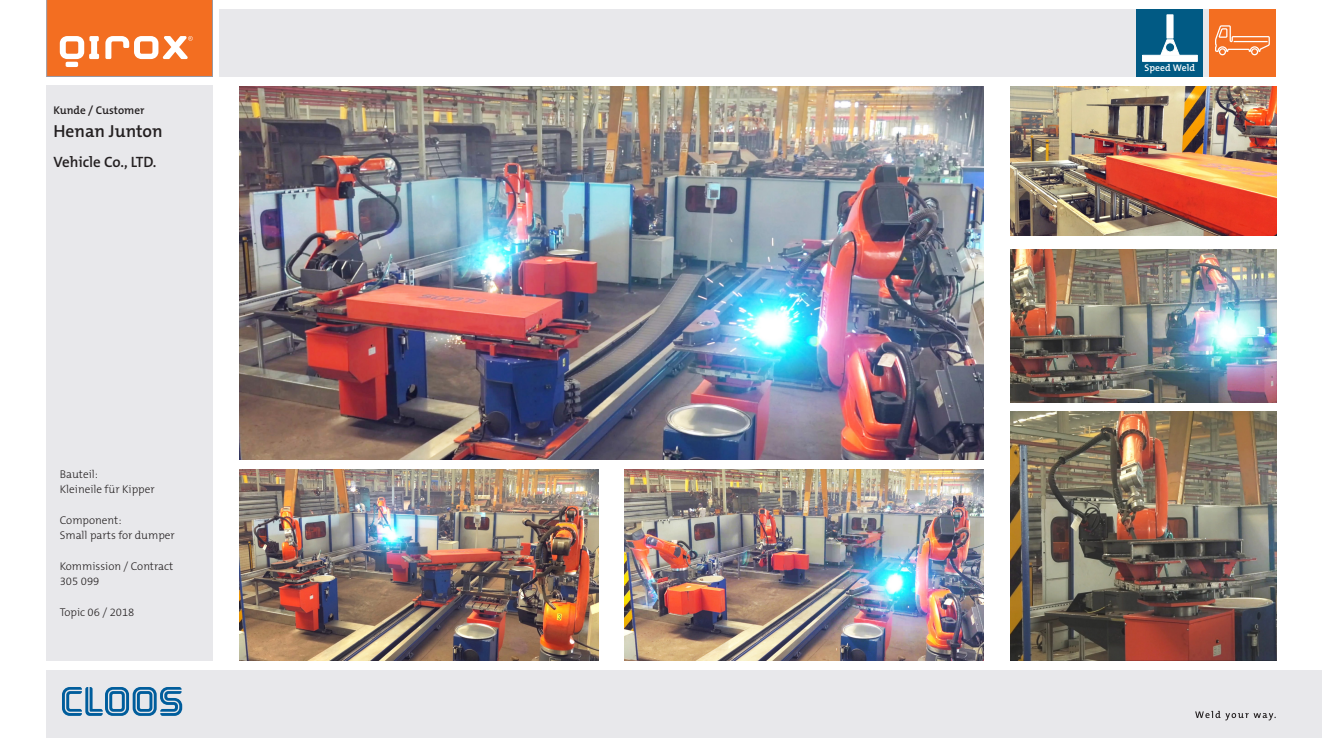
<style>
.page{position:relative;width:1322px;height:745px;background:#fff}
.page>*{position:absolute;margin:0;border:0;box-sizing:border-box;transform-origin:0 0}
.Subline_Innen{font:600 17.5px "The Mix B6";color:#231f20}
.Subline_Innen-2{font:600 15px "The Mix B6";color:#231f20}
.Fließtext_leicht{font:300 11.25px "The Mix B3";color:#231f20}
.Fließtext_fett{font:600 11.25px "The Mix B6";color:#231f20}
.t1{font:600 9.62px "The Mix B6";color:#fff}
</style>
<div class="page">
<svg style="left:47px;top:0;width:166px;height:77px;background:#f2803e"></svg>
<div style="left:47px;top:670px;width:1275px;height:67px;background:#e8e8eb"></div>
<div style="left:219px;top:10px;width:1057px;height:67px;background:#e8e8eb"></div>
<div style="left:47px;top:86px;width:166px;height:574px;background:#e8e8eb"></div>
<svg style="left:62px;top:687px;width:120px;height:28px"></svg>
<svg style="left:1195px;top:710px;width:80px;height:10px"></svg>
<div style="left:1136px;top:10px;width:67px;height:67px;background:#015a84"></div>
<div style="left:1142px;top:55px;width:55px;height:7px;background:#fff;border:1px solid #fff"></div>
<div style="left:1166px;top:15px;width:7px;height:23px;background:#fff;border:1px solid #fff"></div>
<svg style="left:1160px;top:39px;width:20px;height:16px"></svg>
<div style="left:1165px;top:43px;width:9px;height:9px;background:#015a84;border-radius:50%"></div>
<div style="left:1165px;top:42px;width:10px;height:10px;border:1px solid #fff;border-radius:50%"></div>
<div style="left:1209px;top:10px;width:67px;height:67px;background:#f36e21"></div>
<svg style="left:1215px;top:25px;width:55px;height:31px"></svg>
<div style="left:1251px;top:48px;width:7px;height:7px;border:1px solid #fff;border-radius:50%"></div>
<img style="left:239px;top:86px;width:744px;height:373px">
<img style="left:239px;top:469px;width:359px;height:191px">
<img style="left:625px;top:469px;width:358px;height:191px">
<img style="left:1010px;top:249px;width:267px;height:153px">
<img style="left:1010px;top:411px;width:267px;height:249px">
<img style="left:1010px;top:86px;width:266px;height:150px">
<p class="Fließtext_fett" style="left:53px;top:104px;width:93px">Kunde / Customer</p>
<p class="Subline_Innen" style="left:53px;top:121px;width:111px">Henan Junton</p>
<p class="Subline_Innen-2" style="left:53px;top:153px;width:104px">Vehicle Co., LTD.</p>
<p class="Fließtext_leicht" style="left:60px;top:467px;width:40px">Bauteil:</p>
<p class="Fließtext_leicht" style="left:60px;top:483px;width:96px">Kleineile für Kipper</p>
<p class="Fließtext_leicht" style="left:60px;top:513px;width:63px">Component:</p>
<p class="Fließtext_leicht" style="left:60px;top:529px;width:117px">Small parts for dumper</p>
<p class="Fließtext_leicht" style="left:60px;top:559px;width:115px">Kommission / Contract</p>
<p class="Fließtext_leicht" style="left:60px;top:574px;width:41px">305 099</p>
<p class="Fließtext_leicht" style="left:60px;top:605px;width:76px">Topic 06 / 2018</p>
<p class="t1" style="left:1144px;top:63px;width:52px">Speed Weld</p>
</div>
